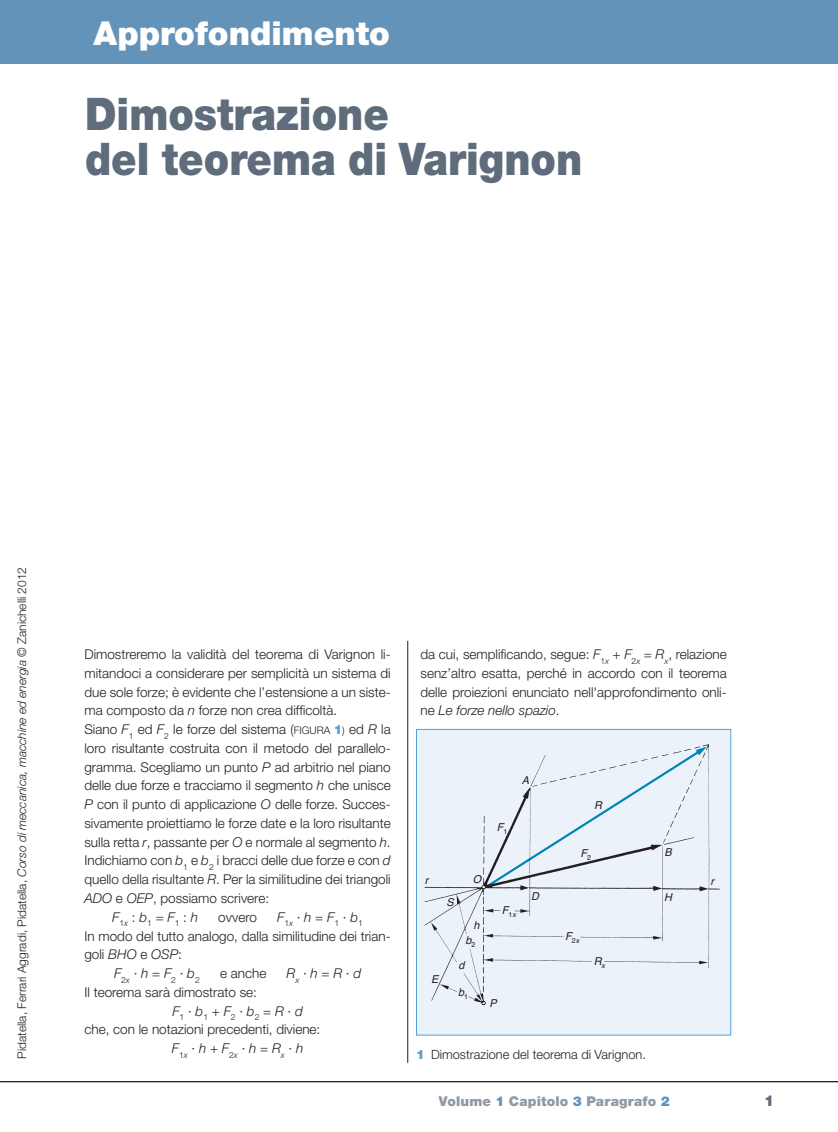
<style>
.page{position:relative;width:838px;height:1132px;background:#fff}
.page>*{position:absolute;margin:0;border:0;box-sizing:border-box;transform-origin:0 0}
.A_tit_cap{font:900 45px/45px "Helvetica Neue";color:#5e6c7c;scale:.9 1}
.B_tit_par{font:900 33px "Helvetica Neue";color:#fff}
.t1{font:900 15px "Helvetica Neue";color:#5e6c7c}
._04_testo_esempio{font:300 13.5px/18.8px "Helvetica Neue";color:#231f20;text-align:justify}
._04_testo_esempio-2{font:italic 300 13.5px "Helvetica Neue";color:#231f20}
._01_corpo_testo_rien{font:900 13.5px "Helvetica Neue";letter-spacing:.015em;color:#8f9aa5}
._08_testo_didascalia{font:300 12.75px "Helvetica Neue";color:#231f20}
.t2{font:300 12px "Helvetica Neue";color:#231f20}
.t3{font:italic 10.8px "Helvetica";color:#231f20}
.t4{font:7.05px "Helvetica";color:#231f20}
.s1{font-style:italic}
.s2{font-size:10.5px}
.s3{font-weight:900;font-size:12.75px;color:#56a0d5}
.s4{font-style:normal}
.s5{font-weight:900;color:#56a0d5}
.s6{color:#6493b9}
</style>
<div class="page">
<div style="left:0;top:0;width:753px;height:64px;background:#6493b9"></div>
<hr style="left:0;top:1080px;width:838px;height:1px;background:#231f20">
<div style="left:85px;top:0;width:753px;height:64px;background:#6493b9"></div>
<hr style="left:407px;top:640px;width:1px;height:422px;background:#231f20">
<div style="left:416px;top:729px;width:314px;height:305px;background:#ecf2f9"></div>
<img style="left:424px;top:744px;width:296px;height:262px">
<div style="left:416px;top:729px;width:315px;height:305px;border:1px solid #56a0d5"></div>
<p class="B_tit_par" style="left:94px;top:13px;width:298px">Approfondimento</p>
<p class="A_tit_cap" style="left:85px;top:92px;width:554px">Dimostrazione<br>del teorema di Varignon</p>
<p class="t2" style="left:14px;top:1058px;width:493px;rotate:-90deg">Pidatella, Ferrari Aggradi, Pidatella, <span class="s1">Corso di meccanica, macchine ed energia</span> © Zanichelli 2012</p>
<p class="_04_testo_esempio" style="left:84px;top:644px;width:308px">Dimostreremo la validità del teorema di Varignon li&shy;mitandoci a considerare per semplicità un sistema di due sole forze; è evidente che l’estensione a un siste&shy;ma composto da <span class="s1">n</span> forze non crea difficoltà.</p>
<p class="_04_testo_esempio" style="left:84px;top:719px;width:308px">Siano <span class="s1">F</span><sub>1</sub> ed <span class="s1">F</span><sub>2</sub> le forze del sistema (<span class="s2">FIGURA</span> <span class="s3">1</span><span class="s2">)</span> ed <span class="s1">R</span> la loro risultante costruita con il metodo del parallelo&shy;gramma. Scegliamo un punto <span class="s1">P</span> ad arbitrio nel piano delle due forze e tracciamo il segmento <span class="s1">h</span> che unisce <span class="s1">P</span> con il punto di applicazione <span class="s1">O</span> delle forze. Succes&shy;sivamente proiettiamo le forze date e la loro risultante sulla retta <span class="s1">r</span>, passante per <span class="s1">O</span> e normale al segmento <span class="s1">h</span>.<br>Indichiamo con <span class="s1">b</span><sub>1</sub> e <span class="s1">b</span><sub>2</sub> i bracci delle due forze e con <span class="s1">d </span>quello della risultante <span class="s1">R</span>. Per la similitudine dei triangoli <span class="s1">ADO</span> e <span class="s1">OEP</span>, possiamo scrivere:</p>
<p class="_04_testo_esempio-2" style="left:112px;top:908px;width:87px">F<sub>1</sub><sub>x</sub> <span class="s4">:</span> b<sub>1</sub> <span class="s4">=</span> F<sub>1</sub> <span class="s4">:</span> h</p>
<p class="_04_testo_esempio" style="left:218px;top:906px;width:40px">ovvero</p>
<p class="_04_testo_esempio-2" style="left:277px;top:908px;width:87px">F<sub>1</sub><sub>x</sub> <span class="s4">·</span> h <span class="s4">=</span> F<sub>1</sub> <span class="s4">·</span> b<sub>1</sub></p>
<p class="_04_testo_esempio" style="left:84px;top:925px;width:308px">In modo del tutto analogo, dalla similitudine dei trian&shy;goli <span class="s1">BHO</span> e <span class="s1">OSP</span>:</p>
<p class="_04_testo_esempio-2" style="left:114px;top:964px;width:87px">F<sub>2</sub><sub>x</sub> <span class="s4">·</span> h <span class="s4">=</span> F<sub>2</sub> <span class="s4">·</span> b<sub>2</sub></p>
<p class="_04_testo_esempio" style="left:220px;top:963px;width:48px">e anche</p>
<p class="_04_testo_esempio-2" style="left:286px;top:964px;width:76px">R<sub>x</sub> <span class="s4">·</span> h <span class="s4">=</span> R <span class="s4">·</span> d</p>
<p class="_04_testo_esempio" style="left:84px;top:981px;width:174px">Il teorema sarà dimostrato se:</p>
<p class="_04_testo_esempio-2" style="left:172px;top:1002px;width:132px">F<sub>1</sub> <span class="s4">·</span> b<sub>1</sub> <span class="s4">+</span> F<sub>2</sub> <span class="s4">·</span> b<sub>2</sub> <span class="s4">=</span> R <span class="s4">·</span> d</p>
<p class="_04_testo_esempio" style="left:84px;top:1019px;width:237px">che, con le notazioni precedenti, diviene:</p>
<p class="_04_testo_esempio-2" style="left:172px;top:1039px;width:133px">F<sub>1</sub><sub>x</sub> <span class="s4">·</span> h <span class="s4">+</span> F<sub>2</sub><sub>x</sub> <span class="s4">·</span> h <span class="s4">=</span> R<sub>x</sub> <span class="s4">·</span> h</p>
<p class="_04_testo_esempio" style="left:420px;top:644px;width:308px">da cui, semplificando, segue: <span class="s1">F</span><sub>1</sub><sub>x</sub> + <span class="s1">F</span><sub>2</sub><sub>x</sub> = <span class="s1">R</span><sub>x</sub>, relazione senz’altro esatta, perché in accordo con il teorema delle proiezioni enunciato nell'approfondimento onli&shy;ne <span class="s1">Le forze nello spazio</span>.</p>
<p class="t3" style="left:497px;top:818px;width:12px">F<sub>1</sub></p>
<p class="t3" style="left:521px;top:771px;width:9px">A</p>
<p class="t3" style="left:425px;top:871px;width:5px">r</p>
<p class="t3" style="left:473px;top:870px;width:10px">O</p>
<p class="t3" style="left:446px;top:893px;width:9px">S</p>
<p class="t3" style="left:473px;top:916px;width:8px">h</p>
<p class="t3" style="left:502px;top:901px;width:16px">F<sub>1</sub><sub>x</sub></p>
<p class="t3" style="left:531px;top:887px;width:9px">D</p>
<p class="t3" style="left:594px;top:796px;width:9px">R</p>
<p class="t3" style="left:580px;top:844px;width:12px">F<sub>2</sub></p>
<p class="t3" style="left:431px;top:970px;width:9px">E</p>
<p class="t3" style="left:465px;top:931px;width:8px">b</p>
<p class="t3" style="left:565px;top:927px;width:16px">F<sub>2</sub><sub>x</sub></p>
<p class="t4" style="left:471px;top:939px;width:5px">2</p>
<p class="t3" style="left:458px;top:956px;width:8px">d</p>
<p class="t3" style="left:458px;top:983px;width:11px">b<sub>1</sub></p>
<p class="t3" style="left:489px;top:994px;width:9px">P</p>
<p class="t3" style="left:594px;top:952px;width:13px">R<sub>x</sub></p>
<p class="_08_testo_didascalia" style="left:416px;top:1046px;width:231px"><span class="s5">1</span> Dimostrazione del teorema di Varignon.</p>
<p class="t3" style="left:664px;top:843px;width:9px">B</p>
<p class="t3" style="left:664px;top:888px;width:9px">H</p>
<p class="_01_corpo_testo_rien" style="left:439px;top:1093px;width:233px">Volume <span class="s6">1</span> Capitolo <span class="s6">3</span> Paragrafo <span class="s6">2</span></p>
<p class="t3" style="left:710px;top:872px;width:5px">r</p>
<p class="t1" style="left:764px;top:1091px;width:12px">1</p>
</div>
